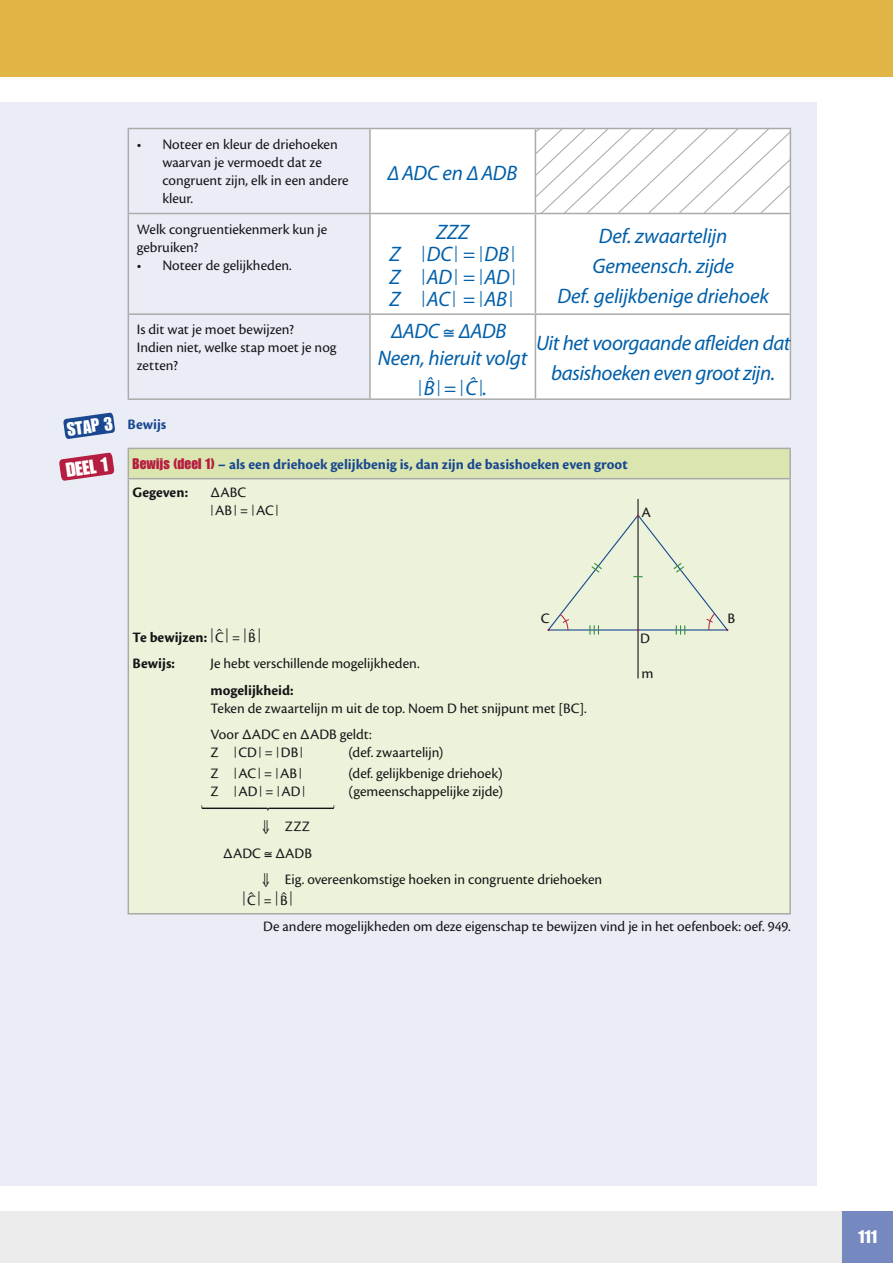
<style>
.page{position:relative;width:893px;height:1263px;background:#fff}
.page>*{position:absolute;margin:0;border:0;box-sizing:border-box;transform-origin:0 0}
.t1{font:italic 21px/30px "Myriad Pro";letter-spacing:-.01em;color:#015fa9;text-align:center}
.t2{font:19.8px "Impact LT Std";color:#fff}
.t3{font:18.6px "Impact LT Std";color:#fff}
.t4{font:18px "Impact LT Std";color:#fff}
.t5{font:15px/18px "Cronos Pro";color:#161619}
.t6{font:700 15px/27.9px "Cronos Pro";color:#194890}
.t7{font:700 15px/26.5px "Cronos Pro";color:#161619}
.t8{font:15px "Cronos Pro Capt";color:#19181b}
.t9{font:14.25px "Cronos Pro";color:#161619;scale:.79 1}
.s1{font-size:16.35px}
.s2{font-size:16.05px}
.s3{font-family:"Impact LT Std";font-weight:400;color:#b51e40}
.s4{color:#161619}
.s5{font-size:10.8px}
.s6{font-size:11.1px}
.s7{font-weight:400}
.s8{font-size:15px}
</style>
<div class="page">
<div style="left:0;top:1212px;width:892px;height:51px;background:#ebebeb"></div>
<div style="left:0;top:0;width:892px;height:77px;background:#e0b445"></div>
<div style="left:0;top:102px;width:816px;height:1084px;background:#eaedf6"></div>
<div style="left:842px;top:1212px;width:50px;height:51px;background:#7588bf"></div>
<div style="left:371px;top:129px;width:418px;height:269px;background:#fff"></div>
<hr style="left:128px;top:128px;width:242px;height:1px;background:#a9aba9">
<hr style="left:128px;top:129px;width:1px;height:84px;background:#a9aba9">
<hr style="left:370px;top:128px;width:165px;height:1px;background:#a9aba9">
<hr style="left:369px;top:129px;width:2px;height:84px;background:#a9aba9">
<hr style="left:128px;top:213px;width:242px;height:1px;background:#a9aba9">
<hr style="left:128px;top:214px;width:1px;height:99px;background:#a9aba9">
<hr style="left:370px;top:213px;width:165px;height:1px;background:#a9aba9">
<hr style="left:369px;top:214px;width:2px;height:99px;background:#a9aba9">
<hr style="left:534px;top:214px;width:2px;height:99px;background:#a9aba9">
<hr style="left:789px;top:214px;width:2px;height:99px;background:#a9aba9">
<hr style="left:128px;top:313px;width:242px;height:2px;background:#a9aba9">
<hr style="left:128px;top:315px;width:1px;height:83px;background:#a9aba9">
<hr style="left:370px;top:313px;width:165px;height:2px;background:#a9aba9">
<hr style="left:369px;top:315px;width:2px;height:83px;background:#a9aba9">
<hr style="left:535px;top:313px;width:256px;height:2px;background:#a9aba9">
<hr style="left:534px;top:315px;width:2px;height:83px;background:#a9aba9">
<hr style="left:789px;top:315px;width:2px;height:83px;background:#a9aba9">
<hr style="left:128px;top:398px;width:663px;height:2px;background:#a9aba9">
<div style="left:128px;top:448px;width:662px;height:31px;background:#dae5af"></div>
<div style="left:128px;top:479px;width:662px;height:435px;background:#edf3da"></div>
<hr style="left:128px;top:479px;width:1px;height:434px;background:#a9aba9">
<hr style="left:128px;top:913px;width:662px;height:2px;background:#a9aba9">
<hr style="left:789px;top:479px;width:1px;height:434px;background:#a9aba9">
<hr style="left:128px;top:448px;width:662px;height:1px;background:#a9aba9">
<svg style="left:128px;top:449px;width:1px;height:29px"></svg>
<svg style="left:789px;top:449px;width:1px;height:29px"></svg>
<hr style="left:128px;top:478px;width:662px;height:1px;background:#a9aba9">
<svg style="left:63px;top:412px;width:52px;height:27px"></svg>
<svg style="left:59px;top:452px;width:56px;height:29px"></svg>
<svg style="left:534px;top:127px;width:258px;height:88px;background:#f6f6f6"></svg>
<svg style="left:201px;top:805px;width:133px;height:6px"></svg>
<hr style="left:637px;top:499px;width:1px;height:179px;background:#19181b">
<svg style="left:547px;top:514px;width:182px;height:120px"></svg>
<svg style="left:427px;top:377px;width:6px;height:3px"></svg>
<svg style="left:470px;top:377px;width:6px;height:3px"></svg>
<svg style="left:444px;top:329px;width:10px;height:7px"></svg>
<p class="t3" style="left:66px;top:423px;width:47px;rotate:-8deg">STAP 3</p>
<h2 class="t2" style="left:65px;top:463px;width:44px;rotate:-8deg">DEEL 1</h2>
<p class="t5" style="left:162px;top:136px;width:188px;text-indent:-26px">• Noteer en kleur de driehoeken waarvan je vermoedt dat ze congruent zijn, elk in een andere kleur.</p>
<p class="t5" style="left:137px;top:221px;width:192px">Welk congruentiekenmerk kun je gebruiken?</p>
<p class="t5" style="left:137px;top:257px;width:156px">• Noteer de gelijkheden.</p>
<p class="t5" style="left:137px;top:321px;width:201px">Is dit wat je moet bewijzen?<br>Indien niet, welke stap moet je nog zetten?</p>
<h1 class="t1" style="left:387px;top:159px;width:131px">Δ ADC en Δ ADB</h1>
<h1 class="t1" style="left:389px;top:222px;width:127px;line-height:22.5px">ZZZ<br>Z <span class="s1">|</span>DC <span class="s1">|</span> = <span class="s2">|</span>DB <span class="s2">|<br></span>Z <span class="s2">|</span>AD <span class="s2">|</span> = <span class="s2">|</span>AD <span class="s2">|<br></span>Z <span class="s1">|</span>AC <span class="s1">|</span> = <span class="s2">|</span>AB <span class="s2">|</span></h1>
<h1 class="t1" style="left:557px;top:222px;width:213px">Def. zwaartelijn<br>Gemeensch. zijde<br>Def. gelijkbenige driehoek</h1>
<h1 class="t1" style="left:536px;top:330px;width:256px">Uit het voorgaande afleiden dat basishoeken even groot zijn.</h1>
<h1 class="t1" style="left:391px;top:317px;width:117px">ΔADC ΔADB</h1>
<h1 class="t1" style="left:378px;top:344px;width:151px">Neen, hieruit volgt <span class="s2">|</span>B <span class="s2">|</span> = <span class="s1">|</span>C <span class="s1">|</span> .</h1>
<p class="t6" style="left:128px;top:411px;width:40px">Bewijs</p>
<p class="t6" style="left:133px;top:451px;width:496px"><span class="s3">Bewijs (deel 1)</span> – als een driehoek gelijkbenig is, dan zijn de basishoeken even groot<br><span class="s4">Gegeven:</span></p>
<p class="t5" style="left:210px;top:484px;width:70px">ΔABC<br><span class="s5">|</span>AB <span class="s5">|</span> = <span class="s6">|</span>AC <span class="s6">|</span></p>
<p class="t8" style="left:641px;top:503px;width:11px">A</p>
<p class="t8" style="left:541px;top:609px;width:10px">C</p>
<p class="t8" style="left:727px;top:609px;width:9px">B</p>
<p class="t8" style="left:640px;top:629px;width:11px">D</p>
<p class="t7" style="left:133px;top:625px;width:130px">Te bewijzen: <sup>|</sup><span class="s7">C</span> <sup>|</sup> <span class="s7">=</span> <sup>|</sup> <span class="s7">B</span> <sup>|<br></sup>Bewijs:</p>
<p class="t5" style="left:210px;top:655px;width:210px">Je hebt verschillende mogelijkheden.</p>
<p class="t7" style="left:210px;top:678px;width:85px">mogelijkheid:</p>
<p class="t5" style="left:210px;top:696px;width:378px;line-height:26.5px">Teken de zwaartelijn m uit de top. Noem D het snijpunt met [BC].<br>Voor ΔADC en ΔADB geldt:</p>
<p class="t5" style="left:210px;top:744px;width:94px">Z <span class="s6">|</span>CD <span class="s6">|</span> = <span class="s5">|</span>DB <span class="s5">|</span></p>
<p class="t5" style="left:348px;top:744px;width:96px">(def. zwaartelijn)</p>
<p class="t5" style="left:210px;top:765px;width:93px">Z <span class="s6">|</span>AC <span class="s6">|</span> = <span class="s5">|</span>AB <span class="s5">|</span></p>
<p class="t5" style="left:348px;top:765px;width:155px">(def. gelijkbenige driehoek)</p>
<p class="t5" style="left:210px;top:783px;width:96px">Z <span class="s5">|</span>AD <span class="s5">|</span> = <span class="s5">|</span>AD <span class="s5">|</span></p>
<p class="t5" style="left:348px;top:783px;width:156px">(gemeenschappelijke zijde)</p>
<p class="t5" style="left:285px;top:818px;width:27px">ZZZ</p>
<p class="t5" style="left:223px;top:845px;width:90px">ΔADC ΔADB</p>
<p class="t5" style="left:285px;top:871px;width:319px">Eig. overeenkomstige hoeken in congruente driehoeken</p>
<p class="t9" style="left:242px;top:892px;width:65px">|<span class="s8">C</span> | <span class="s8">=</span> |<span class="s8">B</span> |</p>
<p class="t5" style="left:263px;top:918px;width:529px">De andere mogelijkheden om deze eigenschap te bewijzen vind je in het oefenboek: oef. 949.</p>
<p class="t8" style="left:641px;top:664px;width:14px">m</p>
<p class="t4" style="left:857px;top:1231px;width:21px">111</p>
</div>
